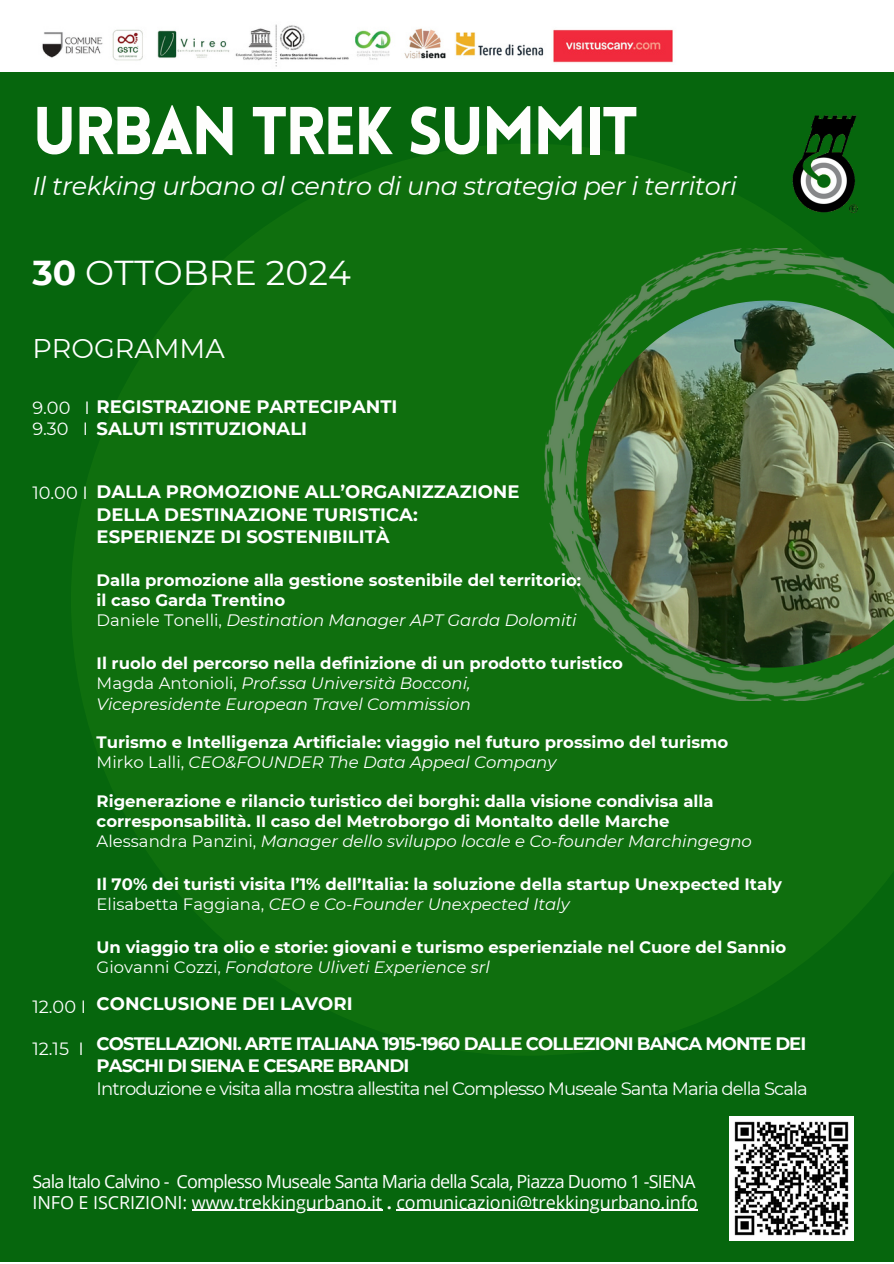
<style>
.page{position:relative;width:894px;height:1264px;background:#fff}
.page>*{position:absolute;margin:0;border:0;box-sizing:border-box;transform-origin:0 0}
.t1{font:900 66px "Lovelo";letter-spacing:-.04em;color:#fefefd}
.t2{font:34.5px "Montserrat";color:#fff}
.t3{font:27px "Montserrat";color:#fff}
.t4{font:italic 25.5px "Montserrat";letter-spacing:-.02em;color:#fff}
.t5{font:700 18px/22.5px "Montserrat";color:#fff}
.t6{font:700 18px/39.3px "Montserrat";letter-spacing:-.05em;color:#fff}
.t7{font:18px "Montserrat";letter-spacing:-.05em;color:#fff}
.t8{font:18px "Open Sans";letter-spacing:-.045em;color:#fff}
.t9{font:18px "Open Sans";letter-spacing:-.005em;color:#fff}
.t10{font:17.7px "Montserrat";color:#fff}
.t11{font:700 16.5px/20.2px "Montserrat";color:#fff}
.t12{font:italic 16.5px/20.2px "Montserrat";color:#fff}
.s1{font-weight:700}
.s2{font-weight:400;font-size:17.7px}
.s3{font-weight:400}
.s4{font-weight:400;font-style:italic}
.s5{font-weight:700;font-style:normal}
.s6{font-style:normal}
</style>
<div class="page">
<div style="left:0;top:72px;width:893px;height:1189px;background:#0f6f0e"></div>
<img style="left:544px;top:248px;width:349px;height:452px">
<img style="left:42px;top:24px;width:631px;height:43px">
<img style="left:792px;top:115px;width:66px;height:98px">
<img style="left:729px;top:1116px;width:124px;height:124px">
<hr style="left:192px;top:1209px;width:190px;height:1px;background:#fff">
<hr style="left:396px;top:1209px;width:301px;height:1px;background:#fff">
<p class="t1" style="left:32px;top:105px;width:607px">URBAN TREK SUMMIT</p>
<h1 class="t4" style="left:32px;top:170px;width:706px">Il trekking urbano al centro di una strategia per i territori</h1>
<h2 class="t2" style="left:32px;top:252px;width:320px"><span class="s1">30</span> OTTOBRE 2024</h2>
<p class="t3" style="left:32px;top:331px;width:194px">PROGRAMMA</p>
<h3 class="t5" style="left:97px;top:395px;width:302px;text-indent:-64px"><span class="s2">9.00 I</span> REGISTRAZIONE PARTECIPANTI<br>SALUTI ISTITUZIONALI</h3>
<h3 class="t10" style="left:32px;top:418px;width:38px">9.30</h3>
<h6 class="t10" style="left:83px;top:418px;width:7px">I</h6>
<h6 class="t10" style="left:32px;top:482px;width:57px">10.00 I</h6>
<h6 class="t10" style="left:32px;top:995px;width:55px">12.00 I</h6>
<h6 class="t10" style="left:32px;top:1038px;width:53px">12.15 I</h6>
<p class="t5" style="left:97px;top:480px;width:424px">DALLA PROMOZIONE ALL’ORGANIZZAZIONE<br>DELLA DESTINAZIONE TURISTICA:<br>ESPERIENZE DI SOSTENIBILITÀ</p>
<p class="t11" style="left:97px;top:570px;width:486px">Dalla promozione alla gestione sostenibile del territorio: il caso Garda Trentino<br><span class="s3">Daniele Tonelli,</span> <span class="s4">Destination Manager APT Garda Dolomiti</span></p>
<p class="t12" style="left:97px;top:653px;width:527px"><span class="s5">Il ruolo del percorso nella definizione di un prodotto turistico<br></span><span class="s6">Magda Antonioli,</span> Prof.ssa Università Bocconi,<br>Vicepresidente European Travel Commission</p>
<p class="t11" style="left:97px;top:732px;width:633px">Turismo e Intelligenza Artificiale: viaggio nel futuro prossimo del turismo<br><span class="s3">Mirko Lalli,</span> <span class="s4">CEO&amp;FOUNDER The Data Appeal Company</span></p>
<p class="t11" style="left:97px;top:790px;width:656px">Rigenerazione e rilancio turistico dei borghi: dalla visione condivisa alla corresponsabilità. Il caso del Metroborgo di Montalto delle Marche<br><span class="s3">Alessandra Panzini,</span> <span class="s4">Manager dello sviluppo locale e Co-founder Marchingegno</span></p>
<p class="t11" style="left:97px;top:873px;width:686px">Il 70% dei turisti visita l’1% dell’Italia: la soluzione della startup Unexpected Italy<br><span class="s3">Elisabetta Faggiana,</span> <span class="s4">CEO e Co-Founder Unexpected Italy</span></p>
<p class="t11" style="left:97px;top:936px;width:691px">Un viaggio tra olio e storie: giovani e turismo esperienziale nel Cuore del Sannio<br><span class="s3">Giovanni Cozzi,</span> <span class="s4">Fondatore Uliveti Experience srl</span></p>
<p class="t6" style="left:97px;top:984px;width:711px">CONCLUSIONE DEI LAVORI<br>COSTELLAZIONI. ARTE ITALIANA 1915-1960 DALLE COLLEZIONI BANCA MONTE DEI</p>
<p class="t6" style="left:97px;top:1046px;width:314px">PASCHI DI SIENA E CESARE BRANDI</p>
<p class="t7" style="left:97px;top:1077px;width:712px">Introduzione e visita alla mostra allestita nel Complesso Museale Santa Maria della Scala</p>
<h6 class="t8" style="left:32px;top:1168px;width:664px">Sala Italo Calvino - Complesso Museale Santa Maria della Scala, Piazza Duomo 1 -SIENA</h6>
<h6 class="t9" style="left:32px;top:1189px;width:666px">INFO E ISCRIZIONI: www.trekkingurbano.it <span class="s1">.</span> comunicazioni@trekkingurbano.info</h6>
</div>
